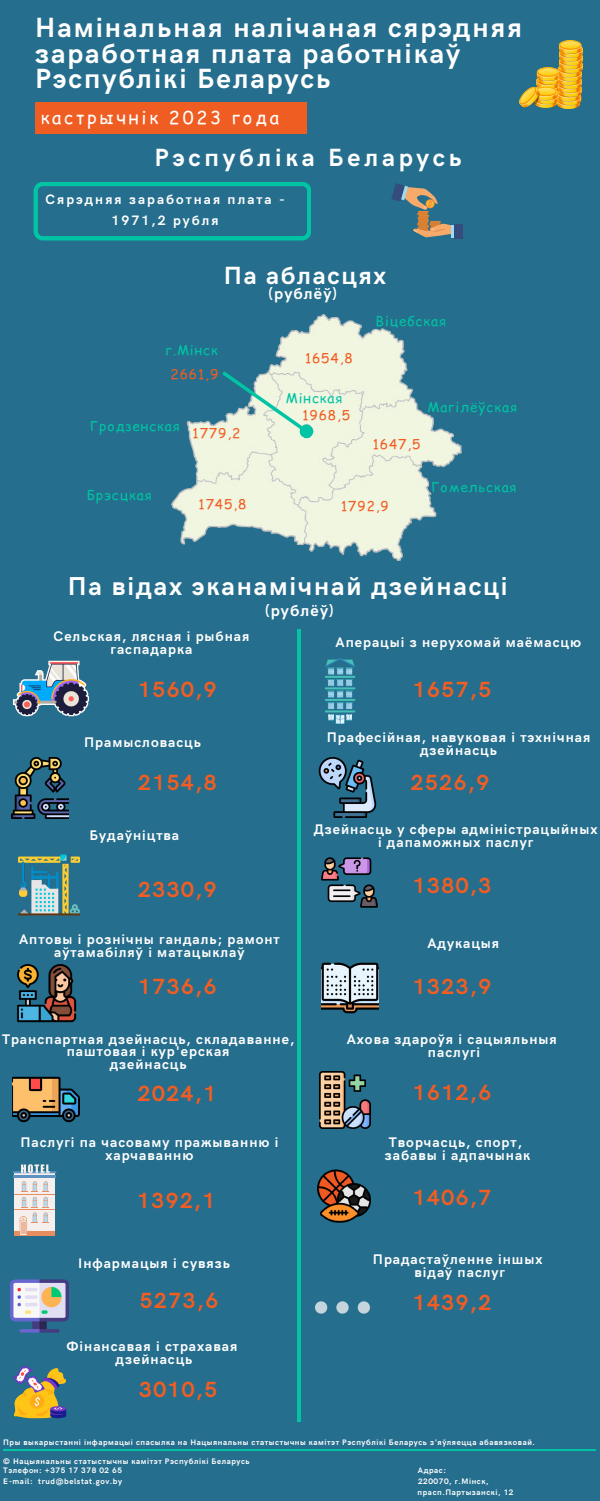
<style>
.page{position:relative;width:600px;height:1501px;background:#fff}
.page>*{position:absolute;margin:0;border:0;box-sizing:border-box;transform-origin:0 0}
.t1{font:700 27.9px/25.5px "HK Grotesk";letter-spacing:.07em;color:#fff}
.t2{font:700 26px "HK Grotesk";letter-spacing:.07em;color:#fff}
.t3{font:700 25px "HK Grotesk";letter-spacing:.15em;color:#fff}
.t4{font:700 25px "HK Grotesk";letter-spacing:.07em;color:#fff}
.t5{font:700 22px "HK Grotesk";letter-spacing:.07em;color:#f15d22}
.t6{font:18px "Comic Relief";letter-spacing:.15em;color:#fff}
.t7{font:700 16px "HK Grotesk";letter-spacing:.07em;color:#fff}
.t8{font:700 14px/12.8px "HK Grotesk";letter-spacing:.07em;color:#fff;text-align:center}
.t9{font:700 14px "HK Grotesk";letter-spacing:.105em;color:#fff}
.t10{font:700 13.7px/21.8px "HK Grotesk";letter-spacing:.15em;color:#fff;text-align:center}
.t11{font:13.6px "Comic Relief";letter-spacing:.07em;color:#00c4a3}
.t12{font:13.6px "Comic Relief";letter-spacing:.07em;color:#f15d22}
.t13{font:700 8px "HK Grotesk";letter-spacing:.07em;color:#fff}
</style>
<div class="page">
<div style="left:0;top:0;width:600px;height:1500px;background:#256e8d"></div>
<div style="left:35px;top:102px;width:272px;height:31px;background:#f05d22"></div>
<img style="left:171px;top:314px;width:291px;height:247px">
<svg style="left:222px;top:371px;width:92px;height:68px"></svg>
<img style="left:13px;top:660px;width:76px;height:57px">
<img style="left:11px;top:757px;width:57px;height:61px">
<img style="left:18px;top:854px;width:62px;height:61px">
<img style="left:17px;top:964px;width:60px;height:59px">
<img style="left:12px;top:1076px;width:68px;height:47px">
<svg style="left:14px;top:1172px;width:41px;height:58px"></svg>
<div style="left:14px;top:1230px;width:41px;height:5px;background:#e88d5f"></div>
<hr style="left:13px;top:1174px;width:43px;height:2px;background:#5b92c2">
<hr style="left:13px;top:1170px;width:43px;height:2px;background:#5b92c2">
<hr style="left:14px;top:1193px;width:41px;height:1px;background:#e88d5f">
<hr style="left:14px;top:1209px;width:41px;height:1px;background:#e88d5f">
<svg style="left:21px;top:1164px;width:29px;height:8px"></svg>
<svg style="left:20px;top:1181px;width:29px;height:54px;background:#e7d6ce"></svg>
<img style="left:10px;top:1279px;width:59px;height:54px">
<img style="left:13px;top:1366px;width:54px;height:53px">
<svg style="left:325px;top:658px;width:30px;height:66px"></svg>
<img style="left:318px;top:757px;width:59px;height:60px">
<img style="left:321px;top:857px;width:56px;height:51px">
<img style="left:321px;top:962px;width:58px;height:52px">
<img style="left:319px;top:1071px;width:52px;height:57px">
<img style="left:318px;top:1169px;width:52px;height:52px">
<img style="left:315px;top:1301px;width:54px;height:13px">
<hr style="left:3px;top:1448px;width:592px;height:1px;background:#00c4a3">
<img style="left:519px;top:40px;width:64px;height:68px">
<svg style="left:34px;top:182px;width:277px;height:58px"></svg>
<svg style="left:391px;top:183px;width:60px;height:54px"></svg>
<hr style="left:451px;top:225px;width:4px;height:12px;background:#98ddf1">
<div style="left:454px;top:225px;width:9px;height:14px;background:#344c7e"></div>
<hr style="left:297px;top:629px;width:4px;height:792px;background:#00c4a3">
<p class="t1" style="left:35px;top:16px;width:488px">Намінальная налічаная сярэдняя заработная плата работнікаў<br>Рэспублікі Беларусь</p>
<p class="t6" style="left:41px;top:105px;width:240px">кастрычнік 2023 года</p>
<p class="t3" style="left:154px;top:143px;width:306px">Рэсп убліка Беларусь</p>
<p class="t10" style="left:46px;top:188px;width:241px">Сярэдняя заработная п лата -<br>1971,2 рубля</p>
<p class="t4" style="left:224px;top:261px;width:164px">Па абласцях</p>
<p class="t7" style="left:269px;top:285px;width:70px">(рублёў)</p>
<p class="t11" style="left:165px;top:340px;width:54px">г.Мінск</p>
<p class="t12" style="left:170px;top:363px;width:49px">2661,9</p>
<p class="t11" style="left:90px;top:416px;width:91px">Гродзенская</p>
<p class="t12" style="left:193px;top:423px;width:49px">1779,2</p>
<p class="t11" style="left:87px;top:484px;width:66px">Брэсцкая</p>
<p class="t12" style="left:199px;top:494px;width:49px">1745,8</p>
<p class="t12" style="left:305px;top:348px;width:49px">1654,8</p>
<p class="t11" style="left:286px;top:387px;width:58px">Мінская</p>
<p class="t12" style="left:302px;top:405px;width:49px">1968,5</p>
<p class="t11" style="left:375px;top:311px;width:72px">Віцебская</p>
<p class="t11" style="left:427px;top:397px;width:91px">Магілёўская</p>
<p class="t12" style="left:373px;top:434px;width:49px">1647,5</p>
<p class="t11" style="left:431px;top:476px;width:87px">Гомельская</p>
<p class="t12" style="left:341px;top:496px;width:49px;rotate:-1deg">1792,9</p>
<p class="t2" style="left:68px;top:571px;width:441px">Па відах эканамічнай дзейнасці</p>
<p class="t7" style="left:265px;top:601px;width:70px">(рублёў)</p>
<p class="t8" style="left:54px;top:630px;width:197px">Сельская, лясная і рыбная</p>
<p class="t8" style="left:111px;top:643px;width:83px">гаспадарка</p>
<p class="t5" style="left:138px;top:677px;width:80px">1560,9</p>
<p class="t8" style="left:84px;top:736px;width:117px">Прамысловасць</p>
<p class="t5" style="left:138px;top:769px;width:80px">2154,8</p>
<p class="t8" style="left:90px;top:829px;width:91px">Будаўніцтва</p>
<p class="t5" style="left:138px;top:876px;width:80px">2330,9</p>
<p class="t8" style="left:19px;top:933px;width:262px">Аптовы і рознічны гандаль; рамонт аўтамабіляў і матацы клаў</p>
<p class="t5" style="left:138px;top:974px;width:80px">1736,6</p>
<p class="t8" style="left:2px;top:1032px;width:294px">Транспартная дзейнасць, складаванне, паштовая і кур'ерская</p>
<p class="t8" style="left:110px;top:1058px;width:77px">дзейнасць</p>
<p class="t5" style="left:138px;top:1081px;width:80px">2024,1</p>
<p class="t8" style="left:20px;top:1136px;width:260px">Паслугі па часоваму пражы ванню і харчаванню</p>
<p class="t5" style="left:137px;top:1188px;width:80px">1392,1</p>
<p class="t8" style="left:78px;top:1257px;width:152px">Інфармацыя і сувязь</p>
<p class="t5" style="left:140px;top:1287px;width:80px">5273,6</p>
<p class="t8" style="left:66px;top:1340px;width:172px">Фінансавая і страхавая</p>
<p class="t8" style="left:116px;top:1353px;width:77px">дзейнасць</p>
<p class="t5" style="left:139px;top:1376px;width:80px">3010,5</p>
<p class="t8" style="left:336px;top:636px;width:244px">Аперацы і з нерухомай маёмасцю</p>
<p class="t5" style="left:413px;top:677px;width:80px">1657,5</p>
<p class="t8" style="left:327px;top:731px;width:265px">Прафесійная, навуковая і тэхнічная дзейнасць</p>
<p class="t5" style="left:411px;top:769px;width:80px">2526,9</p>
<p class="t8" style="left:314px;top:823px;width:285px">Дзейнасць у сферы адміністрацы йных і дапаможных паслуг</p>
<p class="t5" style="left:413px;top:873px;width:80px">1380,3</p>
<p class="t9" style="left:427px;top:935px;width:73px">Адукацыя</p>
<p class="t5" style="left:413px;top:974px;width:80px">1323,9</p>
<p class="t8" style="left:347px;top:1033px;width:212px">Ахова здароўя і сацыяльныя</p>
<p class="t8" style="left:428px;top:1046px;width:54px">паслугі</p>
<p class="t5" style="left:413px;top:1080px;width:80px">1612,6</p>
<p class="t8" style="left:389px;top:1136px;width:135px">Творчасць, спорт,</p>
<p class="t8" style="left:385px;top:1149px;width:146px">забавы і адпачы нак</p>
<p class="t5" style="left:413px;top:1184px;width:80px">1406,7</p>
<p class="t8" style="left:373px;top:1253px;width:171px">Прадастаўленне інш ых</p>
<p class="t8" style="left:415px;top:1266px;width:91px">відаў паслуг</p>
<p class="t5" style="left:413px;top:1290px;width:80px">1439,2</p>
<p class="t13" style="left:3px;top:1437px;width:533px">Пры вы карыстанні інфармацы і спасылка на Нацыянальны статыстычны камітэт Рэспублікі Беларусь з'яўляецца абавязковай.</p>
<p class="t13" style="left:3px;top:1456px;width:247px">© Нацыянальны статыстычны камітэт Рэспублікі Беларусь</p>
<p class="t13" style="left:3px;top:1465px;width:120px">Тэлефон: +375 17 378 02 65</p>
<p class="t13" style="left:418px;top:1465px;width:30px">Адрас:</p>
<p class="t13" style="left:3px;top:1476px;width:120px">E-mail: trud@belstat.gov.by</p>
<p class="t13" style="left:418px;top:1476px;width:72px">220070, г.Мінск,</p>
<p class="t13" style="left:418px;top:1486px;width:97px">прасп.Партызанскі, 12</p>
</div>
